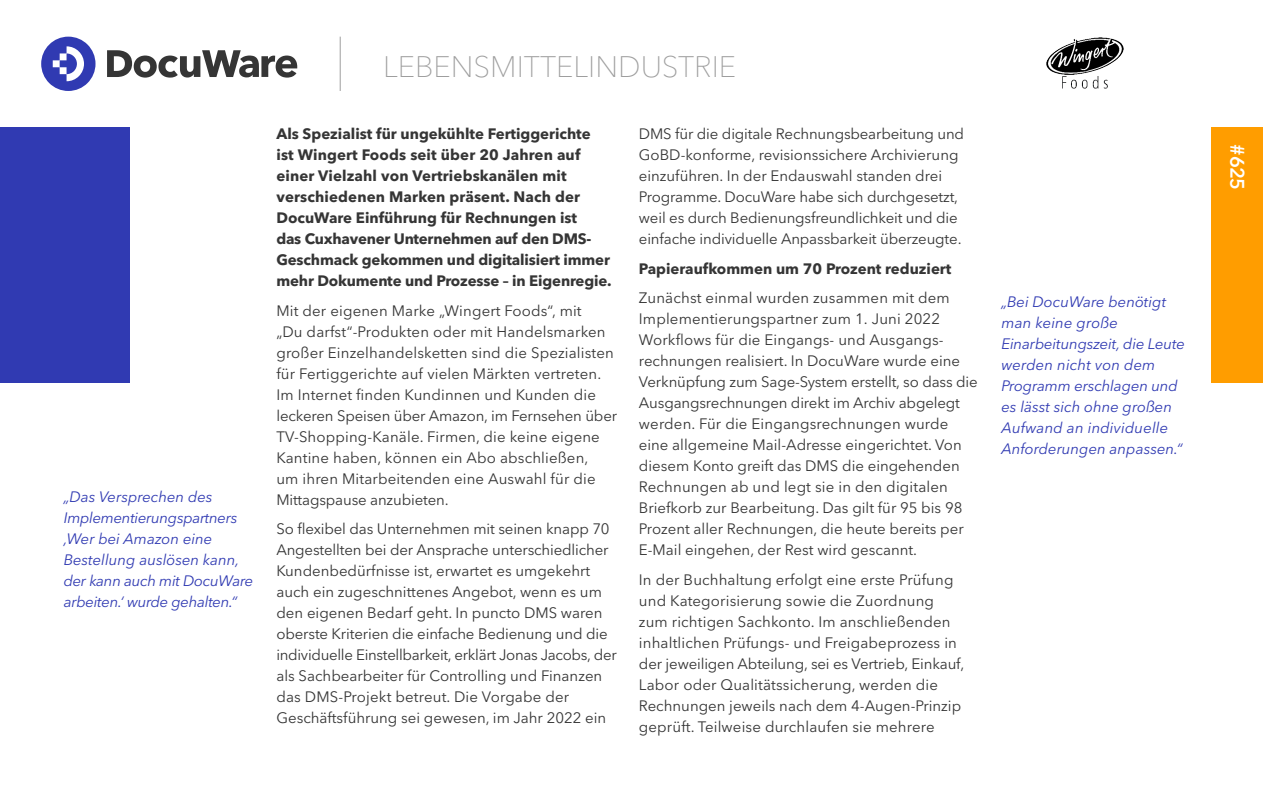
<style>
.page{position:relative;width:1263px;height:787px;background:#fff}
.page>*{position:absolute;margin:0;border:0;box-sizing:border-box;transform-origin:0 0}
.t1{font:100 29.4px "Avenir Next LT Pro";color:#9e9e9e}
.t2{font:600 19.5px "Avenir Next LT Pro";color:#fff}
.t3{font:15px/21px "Avenir Next LT Pro";color:#353535}
.t4{font:700 15px/21px "Avenir Next LT Pro";color:#353535}
.t5{font:italic 15px/21px "Avenir Next LT Pro";color:#303ab2}
.t6{font:italic 15px/21px "Avenir Next LT Pro";letter-spacing:-.02em;color:#303ab2}
</style>
<div class="page">
<svg style="left:41px;top:37px;width:55px;height:54px"></svg>
<svg style="left:107px;top:50px;width:190px;height:28px"></svg>
<hr style="left:340px;top:37px;width:1px;height:54px;background:#9e9e9e">
<div style="left:1212px;top:128px;width:51px;height:255px;background:#ff9d00"></div>
<div style="left:0;top:128px;width:130px;height:255px;background:#303ab2"></div>
<img style="left:1047px;top:37px;width:77px;height:52px">
<p class="t6" style="left:64px;top:486px;width:191px">„Das Versprechen des<br>Implementierungspartners ‚Wer bei Amazon eine<br>Bestellung auslösen kann, der kann auch mit DocuWare arbeiten.‘ wurde gehalten.“</p>
<h1 class="t1" style="left:383px;top:49px;width:355px">LEBENSMITTELINDUSTRIE</h1>
<p class="t4" style="left:276px;top:123px;width:316px">Als Spezialist für ungekühlte Fertiggerichte</p>
<p class="t4" style="left:276px;top:144px;width:337px">ist Wingert Foods seit über 20 Jahren auf einer Vielzahl von Vertriebskanälen mit verschiedenen Marken präsent. Nach der DocuWare Einführung für Rechnungen ist<br>das Cuxhavener Unternehmen auf den DMS-Geschmack gekommen und digitalisiert immer mehr Dokumente und Prozesse – in Eigenregie.</p>
<p class="t3" style="left:276px;top:300px;width:342px">Mit der eigenen Marke „Wingert Foods“, mit<br>„Du darfst“-Produkten oder mit Handelsmarken großer Einzelhandelsketten sind die Spezialisten für Fertiggerichte auf vielen Märkten vertreten.<br>Im Internet finden Kundinnen und Kunden die leckeren Speisen über Amazon, im Fernsehen über TV-Shopping-Kanäle. Firmen, die keine eigene Kantine haben, können ein Abo abschließen,<br>um ihren Mitarbeitenden eine Auswahl für die Mittagspause anzubieten.</p>
<p class="t3" style="left:276px;top:518px;width:342px">So flexibel das Unternehmen mit seinen knapp 70<br>Angestellten bei der Ansprache unterschiedlicher Kundenbedürfnisse ist, erwartet es umgekehrt auch ein zugeschnittenes Angebot, wenn es um den eigenen Bedarf geht. In puncto DMS waren oberste Kriterien die einfache Bedienung und die individuelle Einstellbarkeit, erklärt Jonas Jacobs, der als Sachbearbeiter für Controlling und Finanzen das DMS-Projekt betreut. Die Vorgabe der Geschäftsführung sei gewesen, im Jahr 2022 ein</p>
<p class="t3" style="left:639px;top:123px;width:327px">DMS für die digitale Rechnungsbearbeitung und GoBD-konforme, revisionssichere Archivierung einzuführen. In der Endauswahl standen drei Programme. DocuWare habe sich durchgesetzt, weil es durch Bedienungsfreundlichkeit und die einfache individuelle Anpassbarkeit überzeugte.</p>
<p class="t4" style="left:639px;top:258px;width:314px">Papieraufkommen um 70 Prozent reduziert</p>
<p class="t3" style="left:639px;top:287px;width:340px">Zunächst einmal wurden zusammen mit dem Implementierungspartner zum 1. Juni 2022<br>Workflows für die Eingangs- und Ausgangs&shy;rechnungen realisiert. In DocuWare wurde eine Verknüpfung zum Sage-System erstellt, so dass die Ausgangsrechnungen direkt im Archiv abgelegt werden. Für die Eingangsrechnungen wurde eine allgemeine Mail-Adresse eingerichtet. Von diesem Konto greift das DMS die eingehenden Rechnungen ab und legt sie in den digitalen Briefkorb zur Bearbeitung. Das gilt für 95 bis 98<br>Prozent aller Rechnungen, die heute bereits per E-Mail eingehen, der Rest wird gescannt.</p>
<p class="t3" style="left:639px;top:569px;width:327px">In der Buchhaltung erfolgt eine erste Prüfung und Kategorisierung sowie die Zuordnung zum richtigen Sachkonto. Im anschließenden inhaltlichen Prüfungs- und Freigabeprozess in der jeweiligen Abteilung, sei es Vertrieb, Einkauf, Labor oder Qualitätssicherung, werden die Rechnungen jeweils nach dem 4-Augen-Prinzip geprüft. Teilweise durchlaufen sie mehrere</p>
<p class="t5" style="left:1001px;top:291px;width:185px">„Bei DocuWare benötigt man keine große<br>Einarbeitungszeit, die Leute werden nicht von dem<br>Programm erschlagen und es lässt sich ohne großen<br>Aufwand an individuelle<br>Anforderungen anpassen.“</p>
<h2 class="t2" style="left:1249px;top:144px;width:47px;rotate:90deg">#625</h2>
</div>
